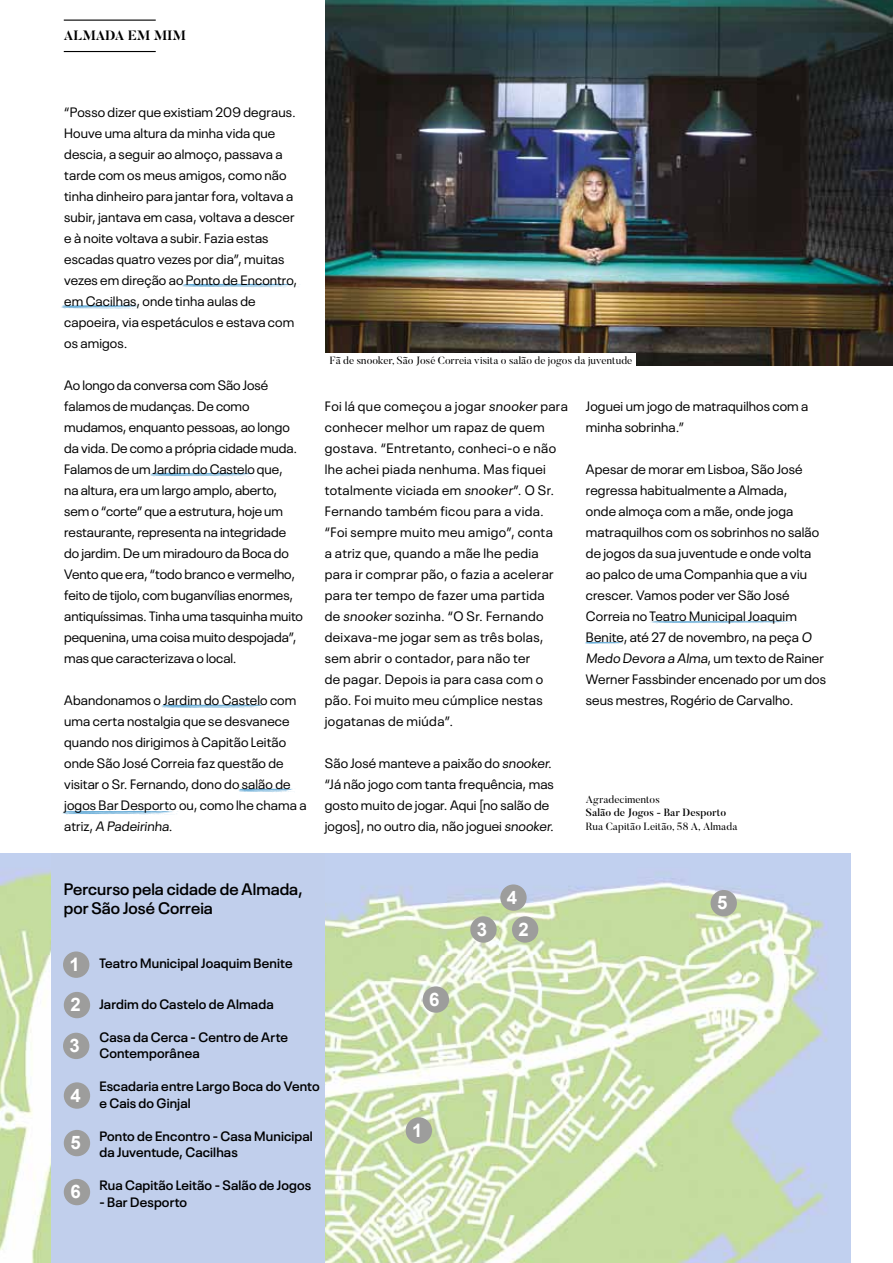
<style>
.page{position:relative;width:893px;height:1263px;background:#fff}
.page>*{position:absolute;margin:0;border:0;box-sizing:border-box;transform-origin:0 0}
.t1{font:700 18.6px/40.7px "Arial";color:#fff;text-align:justify}
.t2{font:600 16.5px/19.5px "Neue Plak";color:#000}
.t3{font:13.5px/21px "Neue Plak";letter-spacing:.01em;color:#000}
.t4{font:13.5px/21px "Neue Plak";letter-spacing:.03em;color:#000}
.t5{font:600 13.5px/16.5px "Neue Plak";letter-spacing:.01em;color:#000}
.t6{font:700 13.5px "Butler";color:#000}
.t7{font:10.5px "Butler";letter-spacing:.01em;color:#000}
.t8{font:500 10.5px "Butler";letter-spacing:.01em;color:#000}
</style>
<div class="page">
<hr style="left:64px;top:20px;width:92px;height:1px;background:#000">
<hr style="left:64px;top:51px;width:92px;height:1px;background:#000">
<img style="left:0;top:854px;width:850px;height:409px">
<div style="left:512px;top:916px;width:26px;height:27px;background:#9d9d9c;border-radius:50%"></div>
<div style="left:711px;top:890px;width:26px;height:26px;background:#9d9d9c;border-radius:50%"></div>
<div style="left:406px;top:1117px;width:26px;height:27px;background:#9d9d9c;border-radius:50%"></div>
<div style="left:423px;top:986px;width:26px;height:27px;background:#9d9d9c;border-radius:50%"></div>
<div style="left:51px;top:854px;width:274px;height:409px;background:#c1cfec"></div>
<div style="left:63px;top:951px;width:26px;height:27px;background:#9d9d9c;border-radius:50%"></div>
<div style="left:64px;top:992px;width:26px;height:26px;background:#9d9d9c;border-radius:50%"></div>
<div style="left:63px;top:1033px;width:26px;height:26px;background:#9d9d9c;border-radius:50%"></div>
<div style="left:64px;top:1082px;width:26px;height:27px;background:#9d9d9c;border-radius:50%"></div>
<img style="left:326px;top:0;width:567px;height:366px">
<div style="left:500px;top:884px;width:27px;height:27px;background:#9d9d9c;border-radius:50%"></div>
<div style="left:470px;top:916px;width:27px;height:27px;background:#9d9d9c;border-radius:50%"></div>
<div style="left:64px;top:1130px;width:26px;height:26px;background:#9d9d9c;border-radius:50%"></div>
<div style="left:64px;top:1179px;width:26px;height:26px;background:#9d9d9c;border-radius:50%"></div>
<div style="left:326px;top:353px;width:310px;height:16px;background:#fff"></div>
<svg style="left:181px;top:283px;width:119px;height:4px"></svg>
<svg style="left:61px;top:305px;width:81px;height:4px"></svg>
<svg style="left:150px;top:473px;width:109px;height:4px"></svg>
<svg style="left:160px;top:704px;width:110px;height:4px"></svg>
<svg style="left:238px;top:788px;width:55px;height:4px"></svg>
<svg style="left:62px;top:811px;width:116px;height:4px"></svg>
<svg style="left:651px;top:621px;width:139px;height:2px"></svg>
<svg style="left:585px;top:642px;width:38px;height:2px"></svg>
<p class="t6" style="left:64px;top:27px;width:123px">ALMADA EM MIM</p>
<p class="t3" style="left:64px;top:100px;width:235px">“Posso dizer que existiam 209 degraus.<br>Houve uma altura da minha vida que descia, a seguir ao almoço, passava a tarde com os meus amigos, como não tinha dinheiro para jantar fora, voltava a subir, jantava em casa, voltava a descer e à noite voltava a subir. Fazia estas escadas quatro vezes por dia”, muitas vezes em direção ao Ponto de Encontro, em Cacilhas, onde tinha aulas de capoeira, via espetáculos e estava com os amigos.</p>
<p class="t3" style="left:64px;top:373px;width:240px">Ao longo da conversa com São José falamos de mudanças. De como mudamos, enquanto pessoas, ao longo da vida. De como a própria cidade muda.<br>Falamos de um Jardim do Castelo que,<br>na altura, era um largo amplo, aberto, sem o “corte” que a estrutura, hoje um restaurante, representa na integridade do jardim. De um miradouro da Boca do Vento que era, “todo branco e vermelho, feito de tijolo, com buganvílias enormes, antiquíssimas. Tinha uma tasquinha muito pequenina, uma coisa muito despojada”, mas que caracterizava o local.</p>
<p class="t3" style="left:64px;top:688px;width:244px">Abandonamos o Jardim do Castelo com uma certa nostalgia que se desvanece quando nos dirigimos à Capitão Leitão onde São José Correia faz questão de visitar o Sr. Fernando, dono do salão de jogos Bar Desporto ou, como lhe chama a at r iz , A Padeirinha.</p>
<p class="t7" style="left:330px;top:354px;width:304px">Fã de snooker, São José Correia visita o salão de jogos da juventude</p>
<p class="t4" style="left:325px;top:394px;width:245px">Foi lá que começou a jogar snooker para conhecer melhor um rapaz de quem gostava. “Entretanto, conheci-o e não lhe achei piada nenhuma. Mas fiquei totalmente viciada em snooker”. O Sr.<br>Fernando também ficou para a vida. “Foi sempre muito meu amigo”, conta<br>a atriz que, quando a mãe lhe pedia para ir comprar pão, o fazia a acelerar para ter tempo de fazer uma partida<br>de snooker sozinha. “O Sr. Fernando deixava-me jogar sem as três bolas, sem abrir o contador, para não ter<br>de pagar. Depois ia para casa com o pão. Foi muito meu cúmplice nestas jogatanas de miúda”.</p>
<p class="t3" style="left:325px;top:751px;width:231px">São José manteve a paixão do snooker. “Já não jogo com tanta frequência, mas gosto muito de jogar. Aqui [no salão de jogos], no outro dia, não joguei snooker.</p>
<p class="t3" style="left:586px;top:394px;width:224px">Joguei um jogo de matraquilhos com a minha sobrinha.”</p>
<p class="t3" style="left:586px;top:457px;width:242px">Apesar de morar em Lisboa, São José regressa habitualmente a Almada,<br>onde almoça com a mãe, onde joga matraquilhos com os sobrinhos no salão de jogos da sua juventude e onde volta ao palco de uma Companhia que a viu crescer. Vamos poder ver São José Correia no Teatro Municipal Joaquim Benite, até 27 de novembro, na peça O Medo Devora a Alma, um texto de Raine r Werner Fassbinder encenado por um dos seus mestres, Rogério de Carvalho.</p>
<p class="t7" style="left:586px;top:792px;width:75px">Agradecimentos</p>
<p class="t8" style="left:586px;top:806px;width:142px">Salão de Jogos - Bar Desporto</p>
<p class="t7" style="left:586px;top:819px;width:153px">Rua Capitão Leitão, 58 A, Almada</p>
<p class="t2" style="left:64px;top:877px;width:240px">Percurso pela cidade de Almada, por São José Correia</p>
<h1 class="t1" style="left:477px;top:909px;width:12px">3</h1>
<h1 class="t1" style="left:507px;top:877px;width:12px">4</h1>
<h1 class="t1" style="left:519px;top:909px;width:12px">2</h1>
<h1 class="t1" style="left:717px;top:882px;width:12px">5</h1>
<h1 class="t1" style="left:70px;top:944px;width:13px">1<br>2<br>3</h1>
<h1 class="t1" style="left:70px;top:1075px;width:12px">4</h1>
<h1 class="t1" style="left:70px;top:1122px;width:12px">5</h1>
<h1 class="t1" style="left:70px;top:1171px;width:12px">6</h1>
<p class="t5" style="left:99px;top:954px;width:195px">Teatro Municipal Joaquim Benite</p>
<p class="t5" style="left:99px;top:994px;width:176px">Jardim do Castelo de Almada</p>
<p class="t5" style="left:99px;top:1027px;width:190px">Casa da Cerca - Centro de Arte<br>Contemporânea</p>
<p class="t5" style="left:99px;top:1077px;width:222px">Escadaria entre Largo Boca do Vento e Cais do Ginjal</p>
<p class="t5" style="left:99px;top:1126px;width:215px">Ponto de Encontro - Casa Municipal da Juventude, Cacilhas</p>
<p class="t5" style="left:99px;top:1176px;width:213px">Rua Capitão Leitão - Salão de Jogos</p>
<p class="t5" style="left:99px;top:1192px;width:89px">- Bar Desporto</p>
<h1 class="t1" style="left:429px;top:979px;width:12px">6</h1>
<h1 class="t1" style="left:412px;top:1110px;width:12px">1</h1>
</div>
